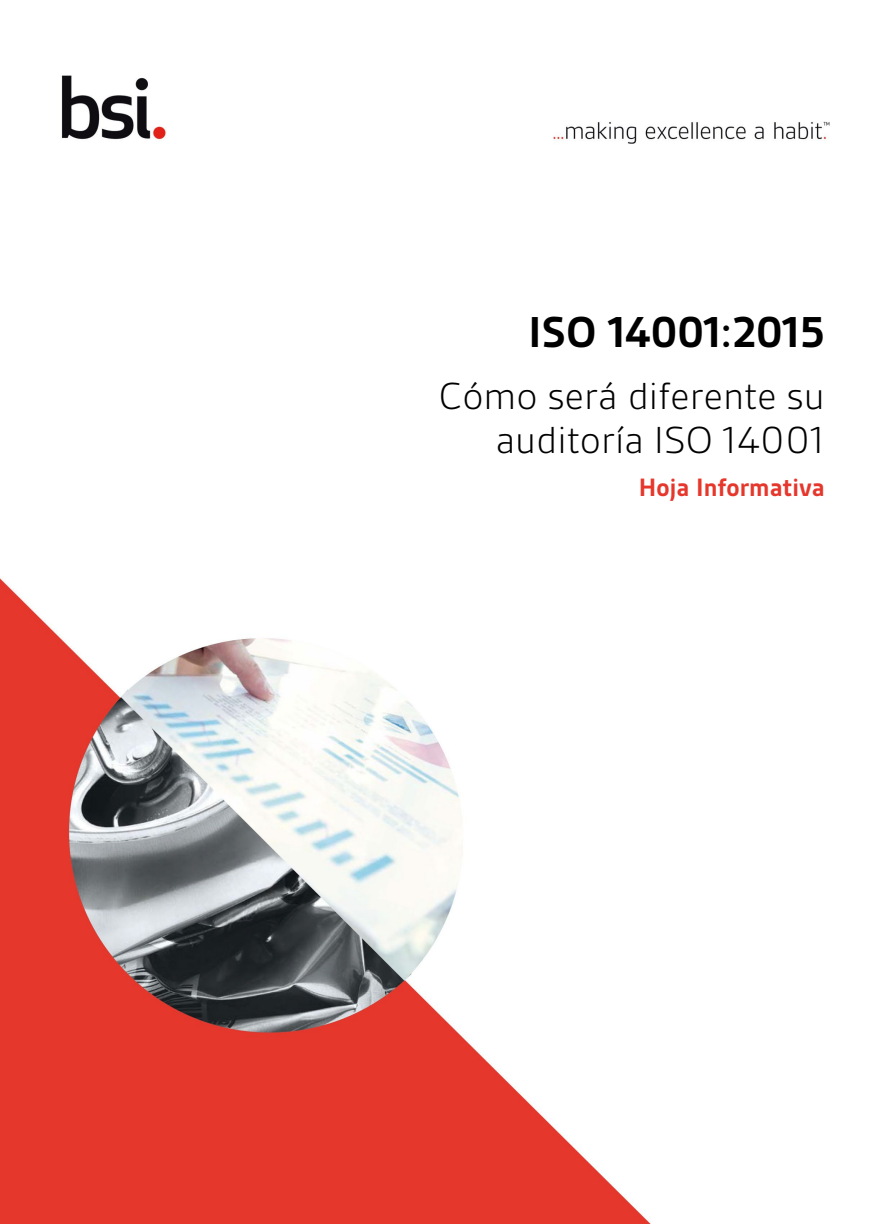
<style>
.page{position:relative;width:893px;height:1224px;background:#fff}
.page>*{position:absolute;margin:0;border:0;box-sizing:border-box;transform-origin:0 0}
.t1{font:700 46.5px "BSI Gesta";color:#000}
.t2{font:300 40.5px/43.5px "BSI Gesta";color:#000;text-align:right}
.t3{font:700 27px "BSI Gesta";color:#e5372c}
</style>
<div class="page">
<img style="left:0;top:75px;width:830px;height:1148px">
<p class="t1" style="left:528px;top:308px;width:298px">ISO 14001:2015</p>
<p class="t2" style="left:439px;top:375px;width:387px">Cómo será diferente su auditoría ISO 14001</p>
<p class="t3" style="left:639px;top:473px;width:187px">Hoja Informativa</p>
</div>
